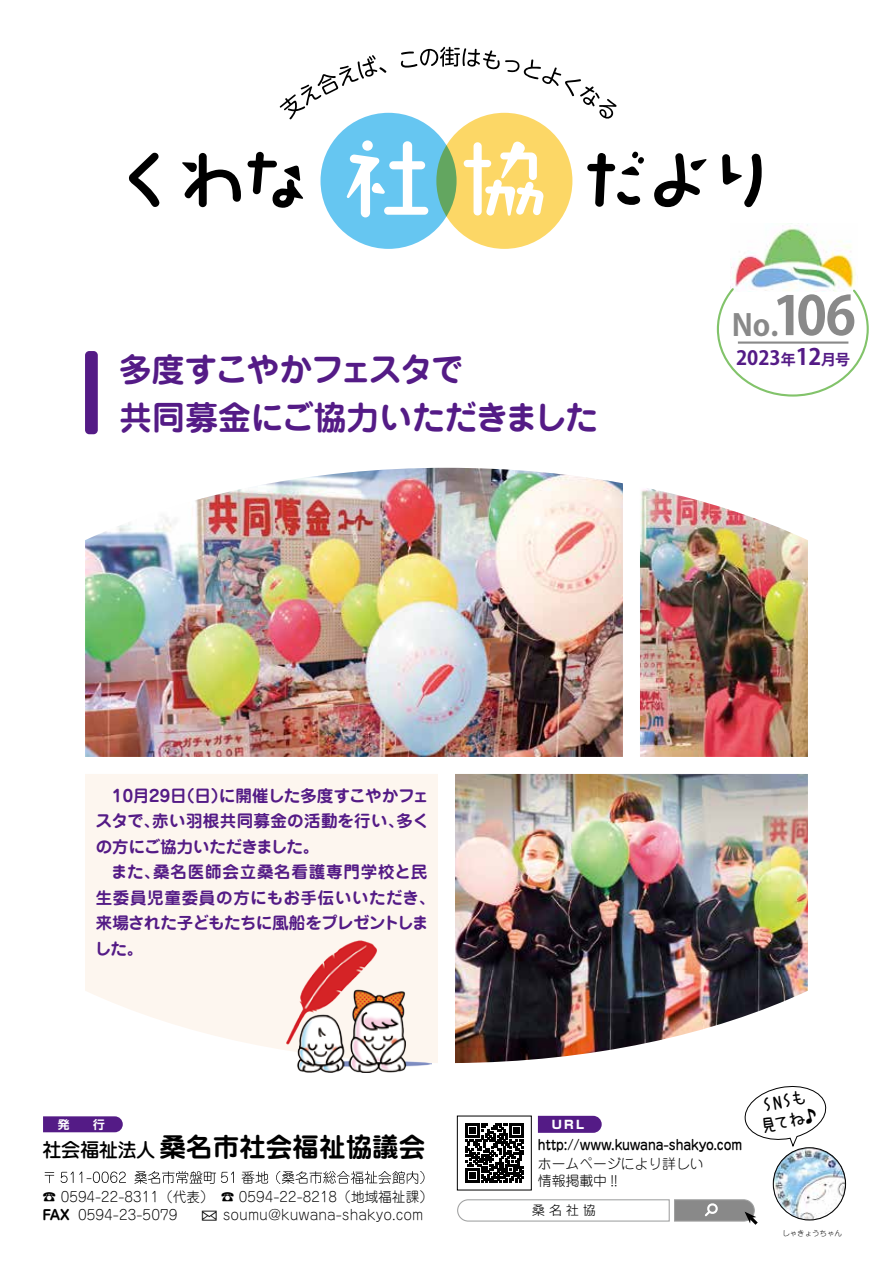
<style>
.page{position:relative;width:893px;height:1263px;background:#fff}
.page>*{position:absolute;margin:0;border:0;box-sizing:border-box;transform-origin:0 0}
.t1{font:700 53.1px "Koz Go Pr 6 N";color:#898989}
.t2{font:700 33px/48px "P Jun 501 Pro N";letter-spacing:-.03em;color:#541b86}
.t3{font:700 29.7px "Koz Go Pr 6 N";color:#898989}
.t4{font:700 26.55px "P Jun 501 Pro N";color:#000}
.t5{font:20.25px "uzura font";color:#000}
.t6{font:700 19.5px "Koz Go Pr 6 N";color:#541b86}
.t7{font:18px "uzura font";color:#000}
.t8{font:700 16.5px/25.5px "P Jun 501 Pro N";letter-spacing:.02em;color:#541b86}
.t9{font:700 16.5px/25.5px "P Jun 501 Pro N";color:#541b86;text-align:justify}
.t10{font:300 13.8px/17px "Jun 101 Pro";color:#000}
.t11{font:500 13.8px "P Jun 34 Pro N";letter-spacing:-.01em;color:#000;scale:.9 1}
.t12{font:300 12.75px "P Shin Go Pr 6 N";color:#000}
.t13{font:700 11.7px "P Shin Go Pr 6 N De";color:#fff}
.t14{font:800 11.7px "P Shin Go Pr 6 N";color:#fff}
.t15{font:300 7.5px "Jun 101 Pro";color:#000}
.s1{font-size:15px}
.s2{font-size:22.5px}
.s3{font-family:"P Jun 34 Pro N";font-weight:500;font-size:19.2px}
.s4{font-family:"P Jun 501 Pro N";font-weight:700}
.s5{font-family:"Meiryo";font-weight:400;font-size:18px}
.s6{font-size:18px}
</style>
<div class="page">
<img style="left:773px;top:1148px;width:73px;height:72px;border-radius:36px">
<svg style="left:129px;top:153px;width:30px;height:54px"></svg>
<svg style="left:182px;top:153px;width:59px;height:54px"></svg>
<svg style="left:248px;top:152px;width:55px;height:56px"></svg>
<svg style="left:587px;top:152px;width:57px;height:55px"></svg>
<svg style="left:654px;top:153px;width:52px;height:54px"></svg>
<svg style="left:722px;top:154px;width:40px;height:53px"></svg>
<div style="left:320px;top:113px;width:137px;height:136px;background:#66c6f1;border-radius:50%"></div>
<svg style="left:346px;top:140px;width:82px;height:77px"></svg>
<svg style="left:436px;top:113px;width:136px;height:136px;background:#e9d167"></svg>
<svg style="left:464px;top:142px;width:80px;height:74px"></svg>
<svg style="left:279px;top:55px;width:107px;height:65px"></svg>
<svg style="left:401px;top:47px;width:216px;height:72px"></svg>
<svg style="left:716px;top:286px;width:153px;height:111px"></svg>
<hr style="left:738px;top:341px;width:110px;height:3px;background:#898989">
<svg style="left:465px;top:1124px;width:58px;height:58px"></svg>
<svg style="left:457px;top:1199px;width:301px;height:26px"></svg>
<svg style="left:45px;top:1171px;width:379px;height:13px"></svg>
<svg style="left:43px;top:1116px;width:80px;height:16px"></svg>
<svg style="left:744px;top:1086px;width:83px;height:61px"></svg>
<div style="left:773px;top:1147px;width:73px;height:73px;border:1px solid #000;border-radius:50%"></div>
<svg style="left:538px;top:1116px;width:64px;height:17px"></svg>
<img style="left:731px;top:224px;width:126px;height:67px">
<div style="left:85px;top:351px;width:13px;height:83px;background:#541b86;border-radius:4px"></div>
<img style="left:85px;top:468px;width:538px;height:289px">
<img style="left:640px;top:488px;width:168px;height:269px">
<svg style="left:85px;top:774px;width:353px;height:289px;fill:#fdf6ef"></svg>
<img style="left:455px;top:774px;width:353px;height:289px">
<img style="left:287px;top:941px;width:144px;height:131px">
<h2 class="t2" style="left:119px;top:344px;width:480px">多度すこやかフェスタで<br>共同募金にご協力いただきました</h2>
<h1 class="t1" style="left:773px;top:286px;width:85px">106</h1>
<h3 class="t3" style="left:732px;top:308px;width:48px">No.</h3>
<h3 class="t6" style="left:736px;top:347px;width:116px">2023<span class="s1">年</span><span class="s2">12</span><span class="s1">月号</span></h3>
<p class="t9" style="left:95px;top:782px;width:335px;text-indent:17px">10月29日（日）に開催した多度すこやかフェスタで、赤い羽根共同募金の活動を行い、多くの方にご協力いただきました。</p>
<p class="t8" style="left:95px;top:859px;width:342px;text-indent:17px">また、桑名医師会立桑名看護専門学校と民生委員児童委員の方にもお手伝いいただき、来場された子どもたちに風船をプレゼントしました。</p>
<p class="t13" style="left:58px;top:1115px;width:48px">発　　行</p>
<h3 class="t4" style="left:43px;top:1125px;width:384px"><span class="s3">社会福祉法人</span>桑名市社会福祉協議会</h3>
<p class="t10" style="left:43px;top:1186px;width:392px;line-height:18px">☎ 0594-22-8311（代表）　☎ 0594-22-8218（地域福祉課）<br><span class="s4">FAX</span> 0594-23-5079　 <span class="s5">✉</span> soumu@kuwana-shakyo.com</p>
<h3 class="t5" style="left:760px;top:1095px;width:48px;rotate:-11deg">SNS<span class="s6">も</span></h3>
<p class="t14" style="left:552px;top:1115px;width:34px">URL</p>
<h3 class="t7" style="left:757px;top:1117px;width:63px;rotate:-11deg">見てね♪</h3>
<p class="t11" style="left:538px;top:1133px;width:229px">http://www.kuwana-shakyo.com</p>
<p class="t10" style="left:538px;top:1153px;width:167px">ホームページにより詳しい情報掲載中‼</p>
<p class="t12" style="left:532px;top:1200px;width:65px">桑 名 社 協</p>
<p class="t15" style="left:782px;top:1227px;width:61px">しゃきょうちゃん</p>
</div>
